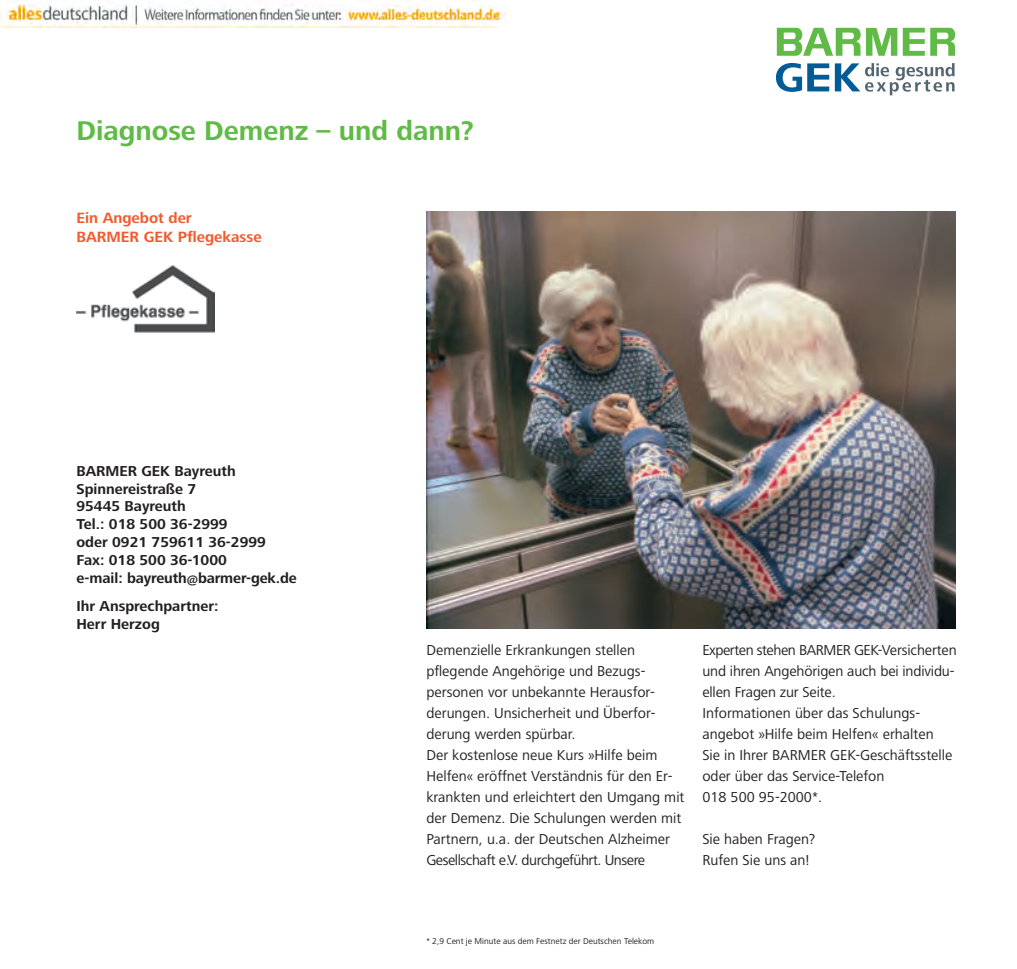
<style>
.page{position:relative;width:1017px;height:969px;background:#fff}
.page>*{position:absolute;margin:0;border:0;box-sizing:border-box;transform-origin:0 0}
.t1{font:700 28px "Frutiger Next LT";color:#60bb46}
.t2{font:700 15.4px/18.6px "Frutiger Next LT";color:#f15b2e}
.t3{font:14.88px/21px "Frutiger Next LT";color:#231f20}
.t4{font:700 14.88px/17.8px "Frutiger Next LT";color:#231f20}
.t5{font:8.75px "Frutiger Next LT";color:#231f20}
</style>
<div class="page">
<img style="left:76px;top:265px;width:138px;height:67px">
<img style="left:426px;top:211px;width:529px;height:417px">
<svg style="left:930px;top:28px;width:25px;height:28px"></svg>
<svg style="left:776px;top:28px;width:148px;height:28px"></svg>
<svg style="left:776px;top:63px;width:178px;height:32px"></svg>
<img style="left:0;top:0;width:508px;height:27px">
<h1 class="t1" style="left:76px;top:115px;width:399px">Diagnose Demenz – und dann?</h1>
<p class="t2" style="left:76px;top:209px;width:187px">Ein Angebot der<br>BARMER GEK Pflegekasse</p>
<p class="t4" style="left:76px;top:461px;width:222px">BARMER GEK Bayreuth<br>Spinnereistraße 7<br>95445 Bayreuth<br>Tel.: 018 500 36-2999<br>oder 0921 759611 36-2999<br>Fax: 018 500 36-1000<br>e-mail: bayreuth@barmer-gek.de</p>
<p class="t4" style="left:76px;top:596px;width:143px">Ihr Ansprechpartner:<br>Herr Herzog</p>
<p class="t3" style="left:426px;top:639px;width:259px">Demenzielle Erkrankungen stellen pflegende Angehörige und Bezugs&shy;personen vor unbekannte Herausfor&shy;derungen. Unsicherheit und Überfor&shy;derung werden spürbar.<br>Der kostenlose neue Kurs »Hilfe beim Helfen« eröffnet Verständnis für den Er&shy;krankten und erleichtert den Umgang mit der Demenz. Die Schulungen werden mit Partnern, u.a. der Deutschen Alzheimer Gesellschaft e.V. durchgeführt. Unsere</p>
<p class="t3" style="left:702px;top:639px;width:256px">Experten stehen BARMER GEK-Versicherten und ihren Angehörigen auch bei individu&shy;ellen Fragen zur Seite.<br>Informationen über das Schulungs&shy;angebot »Hilfe beim Helfen« erhalten<br>Sie in Ihrer BARMER GEK-Geschäftsstelle oder über das Service-Telefon<br>018 500 95-2000*.</p>
<p class="t3" style="left:702px;top:828px;width:114px">Sie haben Fragen?<br>Rufen Sie uns an!</p>
<p class="t5" style="left:426px;top:936px;width:229px">* 2,9 Cent je Minute aus dem Festnetz der Deutschen Telekom</p>
</div>
